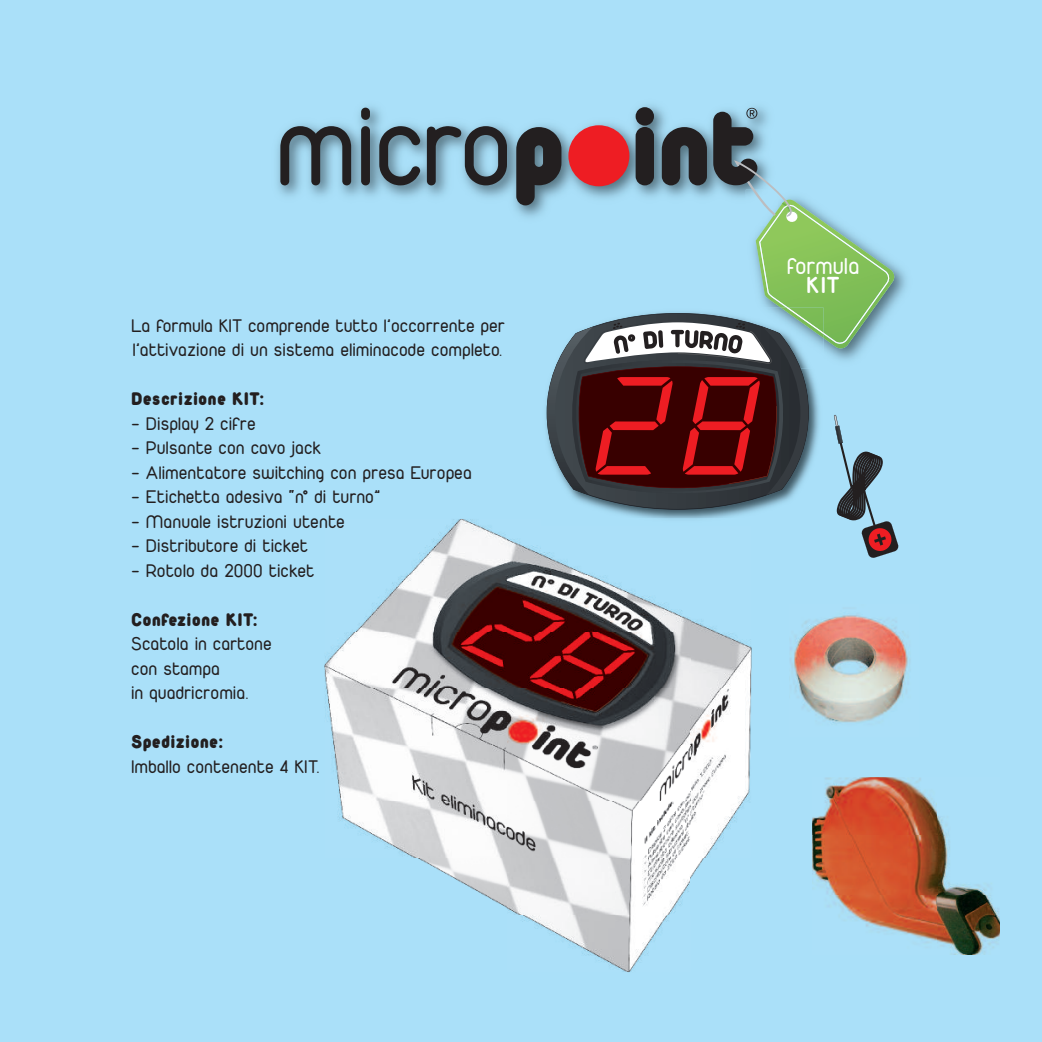
<style>
.page{position:relative;width:1042px;height:1042px;background:#aae0f9}
.page>*{position:absolute;margin:0;border:0;box-sizing:border-box;transform-origin:0 0}
.t1{font:24.5px "Duepuntozero";letter-spacing:.03em;color:#fff}
.t2{font:24.5px "Duepuntozerobold";color:#fff}
.t3{font:19.25px/24.5px "Duepuntozero";letter-spacing:.04em;color:#231f20}
.t4{font:900 19.25px "Duepuntozero";letter-spacing:.04em;color:#231f20}
</style>
<div class="page">
<img style="left:324px;top:519px;width:366px;height:453px">
<img style="left:690px;top:619px;width:61px;height:260px">
<img style="left:277px;top:105px;width:380px;height:103px">
<svg style="left:280px;top:126px;width:71px;height:59px"></svg>
<svg style="left:361px;top:108px;width:9px;height:77px"></svg>
<svg style="left:379px;top:126px;width:41px;height:59px"></svg>
<svg style="left:427px;top:126px;width:80px;height:59px"></svg>
<img style="left:899px;top:268px;width:7px;height:30px">
<img style="left:812px;top:777px;width:188px;height:177px">
<img style="left:790px;top:614px;width:120px;height:109px">
<svg style="left:516px;top:107px;width:383px;height:451px"></svg>
<p class="t3" style="left:132px;top:313px;width:374px">La formula KIT comprende tutto l’occorrente per l’attivazione di un sistema eliminacode completo.</p>
<p class="t4" style="left:132px;top:387px;width:134px">Descrizione KIT:</p>
<p class="t3" style="left:132px;top:411px;width:125px">- Display 2 cifre</p>
<p class="t3" style="left:132px;top:435px;width:191px">- Pulsante con cavo jack</p>
<p class="t3" style="left:132px;top:460px;width:341px">- Alimentatore switching con presa Europea</p>
<p class="t3" style="left:132px;top:484px;width:250px">- Etichetta adesiva “n° di turno”</p>
<p class="t3" style="left:132px;top:509px;width:214px">- Manuale istruzioni utente</p>
<p class="t3" style="left:132px;top:533px;width:177px">- Distributore di ticket</p>
<p class="t3" style="left:132px;top:558px;width:184px">- Rotolo da 2000 ticket</p>
<p class="t4" style="left:132px;top:607px;width:127px">Confezione KIT:</p>
<p class="t3" style="left:132px;top:631px;width:142px">Scatola in cartone con stampa<br>in quadricromia.</p>
<p class="t4" style="left:132px;top:730px;width:93px">Spedizione:</p>
<p class="t3" style="left:132px;top:754px;width:189px">Imballo contenente 4 KIT.</p>
<p class="t1" style="left:787px;top:252px;width:73px">formula</p>
<p class="t2" style="left:807px;top:271px;width:34px">KIT</p>
</div>
